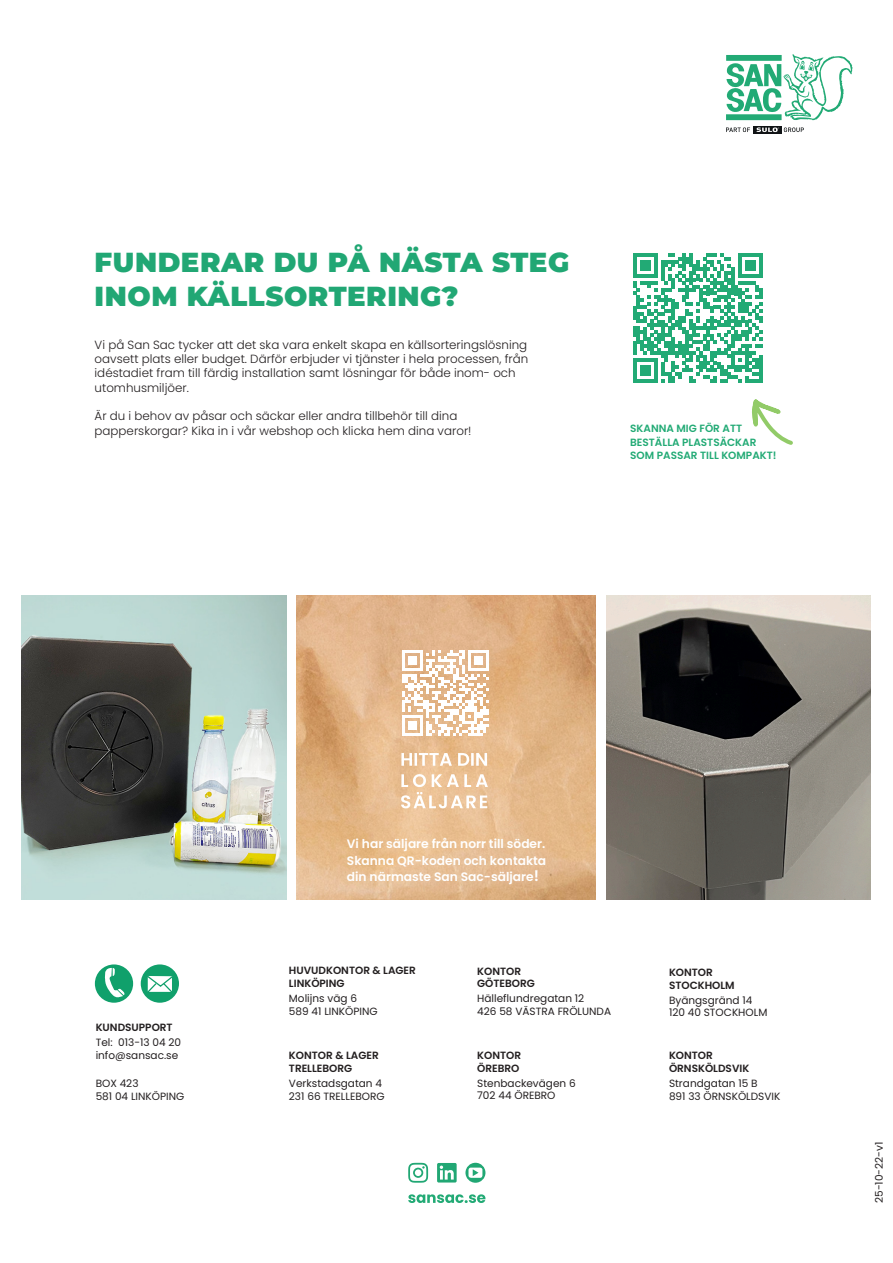
<style>
.page{position:relative;width:893px;height:1263px;background:#fff}
.page>*{position:absolute;margin:0;border:0;box-sizing:border-box;transform-origin:0 0}
.t1{font:900 27.45px/33px "Montserrat";letter-spacing:.02em;color:#21a774}
.t2{font:600 12.3px/16.5px "Poppins";color:#fff;text-align:justify}
.t3{font:300 11.85px/14.2px "Poppins";color:#231f20}
.t4{font:10.5px "Poppins";color:#231f20}
.t5{font:600 10.5px "Poppins";color:#231f20}
.t6{font:600 10.5px/13.5px "Poppins";color:#22aa75}
.s1{font-size:15.15px}
</style>
<div class="page">
<svg style="left:726px;top:54px;width:126px;height:66px"></svg>
<svg style="left:726px;top:127px;width:24px;height:5px"></svg>
<div style="left:753px;top:126px;width:29px;height:7px;background:#111416"></div>
<svg style="left:756px;top:127px;width:48px;height:5px"></svg>
<div style="left:141px;top:964px;width:38px;height:39px;background:#10a06b;border-radius:50%"></div>
<svg style="left:147px;top:976px;width:26px;height:16px"></svg>
<div style="left:95px;top:964px;width:38px;height:39px;background:#10a06b;border-radius:50%"></div>
<svg style="left:105px;top:968px;width:20px;height:30px"></svg>
<svg style="left:408px;top:1194px;width:77px;height:9px"></svg>
<svg style="left:465px;top:1163px;width:20px;height:20px"></svg>
<svg style="left:437px;top:1163px;width:20px;height:19px"></svg>
<svg style="left:408px;top:1163px;width:20px;height:20px"></svg>
<img style="left:606px;top:595px;width:265px;height:305px">
<img style="left:21px;top:595px;width:265px;height:305px">
<img style="left:297px;top:595px;width:299px;height:305px">
<svg style="left:402px;top:650px;width:87px;height:86px"></svg>
<hr style="left:468px;top:733px;width:15px;height:3px;background:#fff">
<svg style="left:401px;top:774px;width:87px;height:34px"></svg>
<svg style="left:401px;top:753px;width:86px;height:13px"></svg>
<svg style="left:633px;top:253px;width:129px;height:129px"></svg>
<hr style="left:759px;top:355px;width:3px;height:27px;background:#22aa75">
<svg style="left:752px;top:399px;width:41px;height:46px"></svg>
<p class="t1" style="left:95px;top:244px;width:476px">FUNDERAR DU PÅ NÄSTA STEG<br>INOM KÄLLSORTERING?</p>
<p class="t3" style="left:95px;top:338px;width:435px">Vi på San Sac tycker att det ska vara enkelt skapa en källsorteringslösning oavsett plats eller budget. Därför erbjuder vi tjänster i hela processen, från idéstadiet fram till färdig installation samt lösningar för både inom- och utomhusmiljöer.</p>
<p class="t3" style="left:95px;top:409px;width:364px">Är du i behov av påsar och säckar eller andra tillbehör till dina</p>
<p class="t3" style="left:95px;top:424px;width:378px">papperskorgar? Kika in i vår webshop och klicka hem dina varor!</p>
<p class="t6" style="left:630px;top:422px;width:148px">SKANNA MIG FÖR ATT<br>BESTÄLLA PLASTSÄCKAR<br>SOM PASSAR TILL KOMPAKT!</p>
<p class="t5" style="left:96px;top:1021px;width:79px">KUNDSUPPORT</p>
<p class="t4" style="left:96px;top:1036px;width:87px">Tel: 013-13 04 20</p>
<p class="t4" style="left:96px;top:1049px;width:84px">info@sansac.se</p>
<p class="t4" style="left:96px;top:1077px;width:44px">BOX 423</p>
<p class="t4" style="left:96px;top:1090px;width:90px">581 04 LINKÖPING</p>
<p class="t2" style="left:347px;top:836px;width:201px">Vi har säljare från norr till söder.<br>Skanna QR-koden och kontakta din närmaste San Sac-säljare<span class="s1">!</span></p>
<p class="t5" style="left:289px;top:965px;width:128px">HUVUDKONTOR &amp; LAGER</p>
<p class="t5" style="left:289px;top:977px;width:57px">LINKÖPING</p>
<p class="t4" style="left:289px;top:992px;width:70px">Molijns väg 6</p>
<p class="t4" style="left:289px;top:1005px;width:90px">589 41 LINKÖPING</p>
<p class="t5" style="left:289px;top:1049px;width:91px">KONTOR &amp; LAGER</p>
<p class="t5" style="left:289px;top:1062px;width:65px">TRELLEBORG</p>
<p class="t4" style="left:289px;top:1077px;width:95px">Verkstadsgatan 4</p>
<p class="t4" style="left:289px;top:1090px;width:97px">231 66 TRELLEBORG</p>
<p class="t5" style="left:477px;top:965px;width:45px">KONTOR</p>
<p class="t5" style="left:477px;top:978px;width:59px">GÖTEBORG</p>
<p class="t4" style="left:477px;top:993px;width:109px">Hälleflundregatan 12</p>
<p class="t4" style="left:477px;top:1005px;width:135px">426 58 VÄSTRA FRÖLUNDA</p>
<p class="t5" style="left:477px;top:1049px;width:45px">KONTOR</p>
<p class="t5" style="left:477px;top:1062px;width:44px">ÖREBRO</p>
<p class="t4" style="left:477px;top:1077px;width:100px">Stenbackevägen 6</p>
<p class="t4" style="left:477px;top:1089px;width:80px">702 44 ÖREBRO</p>
<p class="t5" style="left:669px;top:966px;width:45px">KONTOR</p>
<p class="t5" style="left:669px;top:979px;width:67px">STOCKHOLM</p>
<p class="t4" style="left:669px;top:994px;width:85px">Byängsgränd 14</p>
<p class="t4" style="left:669px;top:1006px;width:100px">120 40 STOCKHOLM</p>
<p class="t5" style="left:669px;top:1049px;width:45px">KONTOR</p>
<p class="t5" style="left:669px;top:1062px;width:82px">ÖRNSKÖLDSVIK</p>
<p class="t4" style="left:669px;top:1077px;width:90px">Strandgatan 15 B</p>
<p class="t4" style="left:669px;top:1090px;width:113px">891 33 ÖRNSKÖLDSVIK</p>
<p class="t4" style="left:873px;top:1203px;width:63px;rotate:-90deg">25-10-22-v1</p>
</div>
